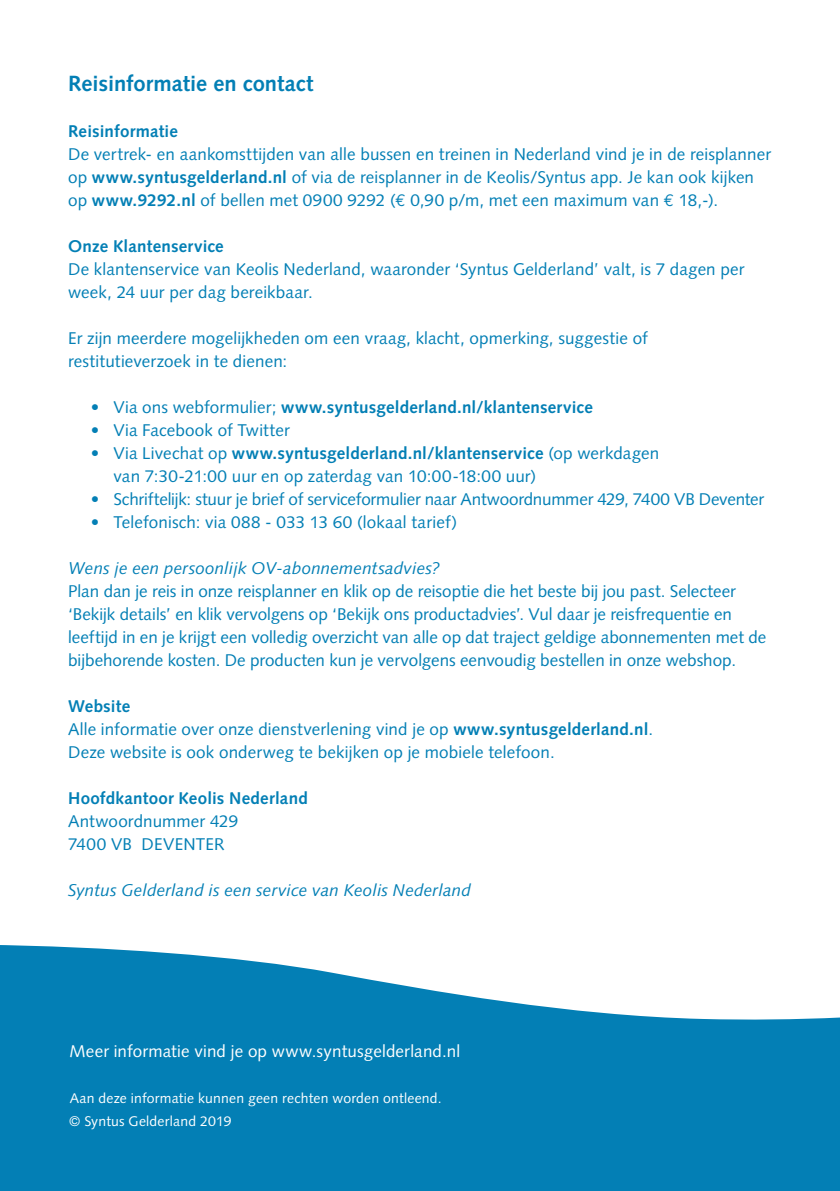
<style>
.page{position:relative;width:840px;height:1191px;background:#fff}
.page>*{position:absolute;margin:0;border:0;box-sizing:border-box;transform-origin:0 0}
.t1{font:700 22px "Syntax";color:#037fb5}
.t2{font:17px/23px "Syntax";letter-spacing:.005em;color:#037fb5}
.t3{font:700 17px "Syntax";letter-spacing:.01em;color:#037fb5}
.t4{font:italic 17px "Syntax";letter-spacing:.01em;color:#037fb5}
.t5{font:17px "Syntax";letter-spacing:.01em;color:#fff}
.t6{font:14px/23px "Syntax";letter-spacing:.015em;color:#fff}
.s1{font-weight:700}
.s2{font-family:"Euro Mono Std"}
.s3{font-weight:400}
</style>
<div class="page">
<svg style="left:0;top:945px;width:839px;height:246px;fill:#037fb5"></svg>
<p class="t1" style="left:68px;top:71px;width:247px">Reisinformatie en contact</p>
<p class="t3" style="left:68px;top:121px;width:111px">Reisinformatie</p>
<p class="t2" style="left:68px;top:143px;width:704px">De vertrek- en aankomsttijden van alle bussen en treinen in Nederland vind je in de reisplanner op <span class="s1">www.syntusgelderland.nl</span> of via de reisplanner in de Keolis/Syntus app. Je kan ook kijken op <span class="s1">www.9292.nl</span> of bellen met 0900 9292 (<span class="s2">€</span> 0,90 p/m, met een maximum van <span class="s2">€</span> 18,-).</p>
<p class="t3" style="left:68px;top:236px;width:157px">Onze Klantenservice</p>
<p class="t2" style="left:68px;top:258px;width:677px">De klantenservice van Keolis Nederland, waaronder ‘Syntus Gelderland’ valt, is 7 dagen per week, 24 uur per dag bereikbaar.</p>
<p class="t2" style="left:68px;top:327px;width:581px">Er zijn meerdere mogelijkheden om een vraag, klacht, opmerking, suggestie of restitutieverzoek in te dienen:</p>
<p class="t3" style="left:91px;top:397px;width:503px"><span class="s3">• Via ons webformulier;</span> www.syntusgelderland.nl/klantenservice</p>
<p class="t2" style="left:91px;top:419px;width:200px">• Via Facebook of Twitter</p>
<p class="t2" style="left:113px;top:442px;width:547px;text-indent:-23px">• Via Livechat op <span class="s1">www.syntusgelderland.nl/klantenservice</span> (op werkdagen van 7:30-21:00 uur en op zaterdag van 10:00-18:00 uur)</p>
<p class="t2" style="left:91px;top:488px;width:674px">• Schriftelijk: stuur je brief of serviceformulier naar Antwoordnummer 429, 7400 VB Deventer</p>
<p class="t2" style="left:91px;top:511px;width:367px">• Telefonisch: via 088 - 033 13 60 (lokaal tarief)</p>
<p class="t4" style="left:68px;top:558px;width:373px">Wens je een persoonlijk OV-abonnementsadvies?</p>
<p class="t2" style="left:68px;top:580px;width:699px">Plan dan je reis in onze reisplanner en klik op de reisoptie die het beste bij jou past. Selecteer ‘Bekijk details’ en klik vervolgens op ‘Bekijk ons productadvies’. Vul daar je reisfrequentie en leeftijd in en je krijgt een volledig overzicht van alle op dat traject geldige abonnementen met de bijbehorende kosten. De producten kun je vervolgens eenvoudig bestellen in onze webshop.</p>
<p class="t2" style="left:68px;top:695px;width:586px"><span class="s1">Website<br></span>Alle informatie over onze dienstverlening vind je op <span class="s1">www.syntusgelderland.nl</span>.<br>Deze website is ook onderweg te bekijken op je mobiele telefoon.</p>
<p class="t3" style="left:68px;top:788px;width:241px">Hoofdkantoor Keolis Nederland</p>
<p class="t2" style="left:68px;top:810px;width:172px">Antwoordnummer 429<br>7400 VB DEVENTER</p>
<p class="t4" style="left:68px;top:880px;width:404px">Syntus Gelderland is een service van Keolis Nederland</p>
<p class="t5" style="left:70px;top:1041px;width:392px">Meer informatie vind je op www.syntusgelderland.nl</p>
<p class="t6" style="left:69px;top:1087px;width:374px">Aan deze informatie kunnen geen rechten worden ontleend. © Syntus Gelderland 2019</p>
</div>
